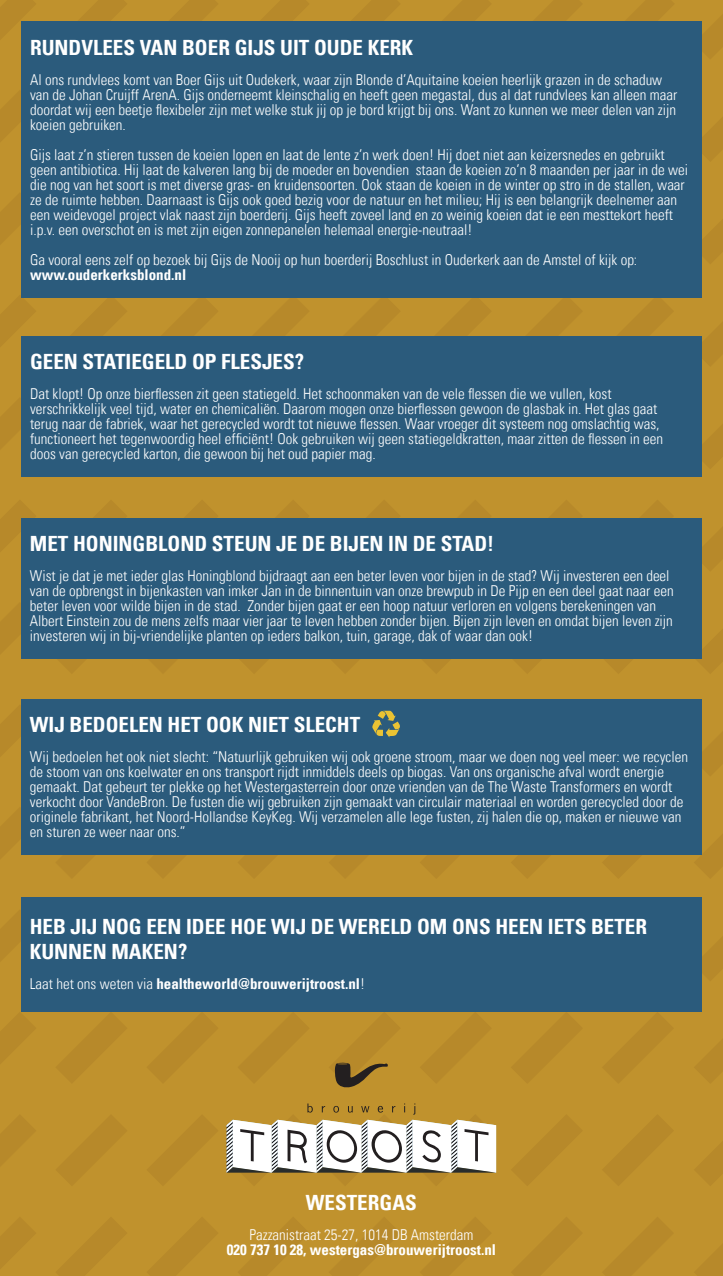
<style>
.page{position:relative;width:723px;height:1276px;background:#c0922d}
.page>*{position:absolute;margin:0;border:0;box-sizing:border-box;transform-origin:0 0}
.t1{font:700 condensed 21px/25.2px "Univers LT";color:#fff}
.t2{font:300 condensed 15px/15px "Univers LT";color:#fff}
.t3{font:700 condensed 15px "Univers LT";color:#fff}
.s1{font-weight:300}
</style>
<div class="page">
<svg style="left:21px;top:21px;width:1px;height:39px"></svg>
<svg style="left:701px;top:909px;width:1px;height:72px"></svg>
<svg style="left:21px;top:90px;width:1px;height:72px"></svg>
<svg style="left:21px;top:192px;width:1px;height:72px"></svg>
<svg style="left:21px;top:295px;width:1px;height:72px"></svg>
<svg style="left:21px;top:397px;width:1px;height:72px"></svg>
<svg style="left:146px;top:658px;width:73px;height:1px"></svg>
<svg style="left:420px;top:658px;width:72px;height:1px"></svg>
<svg style="left:21px;top:658px;width:15px;height:1px"></svg>
<svg style="left:237px;top:658px;width:73px;height:1px"></svg>
<svg style="left:511px;top:658px;width:72px;height:1px"></svg>
<svg style="left:55px;top:658px;width:73px;height:1px"></svg>
<svg style="left:329px;top:658px;width:72px;height:1px"></svg>
<svg style="left:602px;top:658px;width:72px;height:1px"></svg>
<svg style="left:146px;top:854px;width:73px;height:1px"></svg>
<svg style="left:420px;top:854px;width:72px;height:1px"></svg>
<svg style="left:21px;top:854px;width:15px;height:1px"></svg>
<svg style="left:237px;top:854px;width:73px;height:1px"></svg>
<svg style="left:511px;top:854px;width:72px;height:1px"></svg>
<svg style="left:55px;top:854px;width:73px;height:1px"></svg>
<svg style="left:329px;top:854px;width:72px;height:1px"></svg>
<svg style="left:602px;top:854px;width:72px;height:1px"></svg>
<svg style="left:146px;top:1011px;width:73px;height:1px"></svg>
<svg style="left:420px;top:1011px;width:72px;height:1px"></svg>
<svg style="left:21px;top:1011px;width:15px;height:1px"></svg>
<svg style="left:237px;top:1011px;width:73px;height:1px"></svg>
<svg style="left:511px;top:1011px;width:72px;height:1px"></svg>
<svg style="left:55px;top:1011px;width:73px;height:1px"></svg>
<svg style="left:602px;top:1011px;width:72px;height:1px"></svg>
<div style="left:21px;top:699px;width:681px;height:155px;background:#2b5b7c"></div>
<div style="left:22px;top:336px;width:680px;height:140px;background:#2b5b7c"></div>
<div style="left:22px;top:21px;width:680px;height:277px;background:#2b5b7c"></div>
<div style="left:21px;top:518px;width:681px;height:140px;background:#2b5b7c"></div>
<div style="left:21px;top:897px;width:680px;height:114px;background:#2b5b7c"></div>
<svg style="left:372px;top:710px;width:28px;height:28px"></svg>
<svg style="left:227px;top:1103px;width:269px;height:70px"></svg>
<svg style="left:329px;top:1011px;width:72px;height:77px"></svg>
<h1 class="t1" style="left:30px;top:34px;width:385px">RUNDVLEES VAN BOER GIJS UIT OUDE KERK</h1>
<p class="t2" style="left:30px;top:72px;width:649px">Al ons rundvlees komt van Boer Gijs uit Oudekerk, waar zijn Blonde d’Aquitaine koeien heerlijk grazen in de schaduw van de Johan Cruijff ArenA. Gijs onderneemt kleinschalig en heeft geen megastal, dus al dat rundvlees kan alleen maar doordat wij een beetje flexibeler zijn met welke stuk jij op je bord krijgt bij ons. Want zo kunnen we meer delen van zijn koeien gebruiken.</p>
<p class="t2" style="left:30px;top:147px;width:659px">Gijs laat z’n stieren tussen de koeien lopen en laat de lente z’n werk doen! Hij doet niet aan keizersnedes en gebruikt geen antibiotica. Hij laat de kalveren lang bij de moeder en bovendien staan de koeien zo’n 8 maanden per jaar in de wei die nog van het soort is met diverse gras- en kruidensoorten. Ook staan de koeien in de winter op stro in de stallen, waar ze de ruimte hebben. Daarnaast is Gijs ook goed bezig voor de natuur en het milieu; Hij is een belangrijk deelnemer aan een weidevogel project vlak naast zijn boerderij. Gijs heeft zoveel land en zo weinig koeien dat ie een mesttekort heeft i.p.v. een overschot en is met zijn eigen zonnepanelen helemaal energie-neutraal!</p>
<p class="t2" style="left:30px;top:252px;width:609px">Ga vooral eens zelf op bezoek bij Gijs de Nooij op hun boerderij Boschlust in Ouderkerk aan de Amstel of kijk op:</p>
<p class="t3" style="left:30px;top:265px;width:158px">www.ouderkerksblond.nl</p>
<h1 class="t1" style="left:30px;top:349px;width:275px">GEEN STATIEGELD OP FLESJES?</h1>
<p class="t2" style="left:30px;top:386px;width:634px">Dat klopt! Op onze bierflessen zit geen statiegeld. Het schoonmaken van de vele flessen die we vullen, kost verschrikkelijk veel tijd, water en chemicaliën. Daarom mogen onze bierflessen gewoon de glasbak in. Het glas gaat terug naar de fabriek, waar het gerecycled wordt tot nieuwe flessen. Waar vroeger dit systeem nog omslachtig was, functioneert het tegenwoordig heel efficiënt! Ook gebruiken wij geen statiegeldkratten, maar zitten de flessen in een doos van gerecycled karton, die gewoon bij het oud papier mag.</p>
<h1 class="t1" style="left:30px;top:531px;width:466px">MET HONINGBLOND STEUN JE DE BIJEN IN DE STAD!</h1>
<p class="t2" style="left:30px;top:568px;width:645px">Wist je dat je met ieder glas Honingblond bijdraagt aan een beter leven voor bijen in de stad? Wij investeren een deel van de opbrengst in bijenkasten van imker Jan in de binnentuin van onze brewpub in De Pijp en een deel gaat naar een beter leven voor wilde bijen in de stad. Zonder bijen gaat er een hoop natuur verloren en volgens berekeningen van Albert Einstein zou de mens zelfs maar vier jaar te leven hebben zonder bijen. Bijen zijn leven en omdat bijen leven zijn investeren wij in bij-vriendelijke planten op ieders balkon, tuin, garage, dak of waar dan ook!</p>
<h1 class="t1" style="left:30px;top:711px;width:332px">WIJ BEDOELEN HET OOK NIET SLECHT</h1>
<p class="t2" style="left:30px;top:749px;width:659px">Wij bedoelen het ook niet slecht: “Natuurlijk gebruiken wij ook groene stroom, maar we doen nog veel meer: we recyclen de stoom van ons koelwater en ons transport rijdt inmiddels deels op biogas. Van ons organische afval wordt energie gemaakt. Dat gebeurt ter plekke op het Westergasterrein door onze vrienden van de The Waste Transformers en wordt verkocht door VandeBron. De fusten die wij gebruiken zijn gemaakt van circulair materiaal en worden gerecycled door de originele fabrikant, het Noord-Hollandse KeyKeg. Wij verzamelen alle lege fusten, zij halen die op, maken er nieuwe van en sturen ze weer naar ons.”</p>
<h1 class="t1" style="left:30px;top:914px;width:619px">HEB JIJ NOG EEN IDEE HOE WIJ DE WERELD OM ONS HEEN IETS BETER<br>KUNNEN MAKEN?</h1>
<p class="t3" style="left:30px;top:975px;width:337px"><span class="s1">Laat het ons weten via</span> healtheworld@brouwerijtroost.nl<span class="s1">!</span></p>
<h1 class="t1" style="left:306px;top:1189px;width:112px">WESTERGAS</h1>
<p class="t2" style="left:249px;top:1227px;width:226px">Pazzanistraat 25-27, 1014 DB Amsterdam</p>
<p class="t3" style="left:227px;top:1240px;width:271px">020 737 10 28, westergas@brouwerijtroost.nl</p>
</div>
